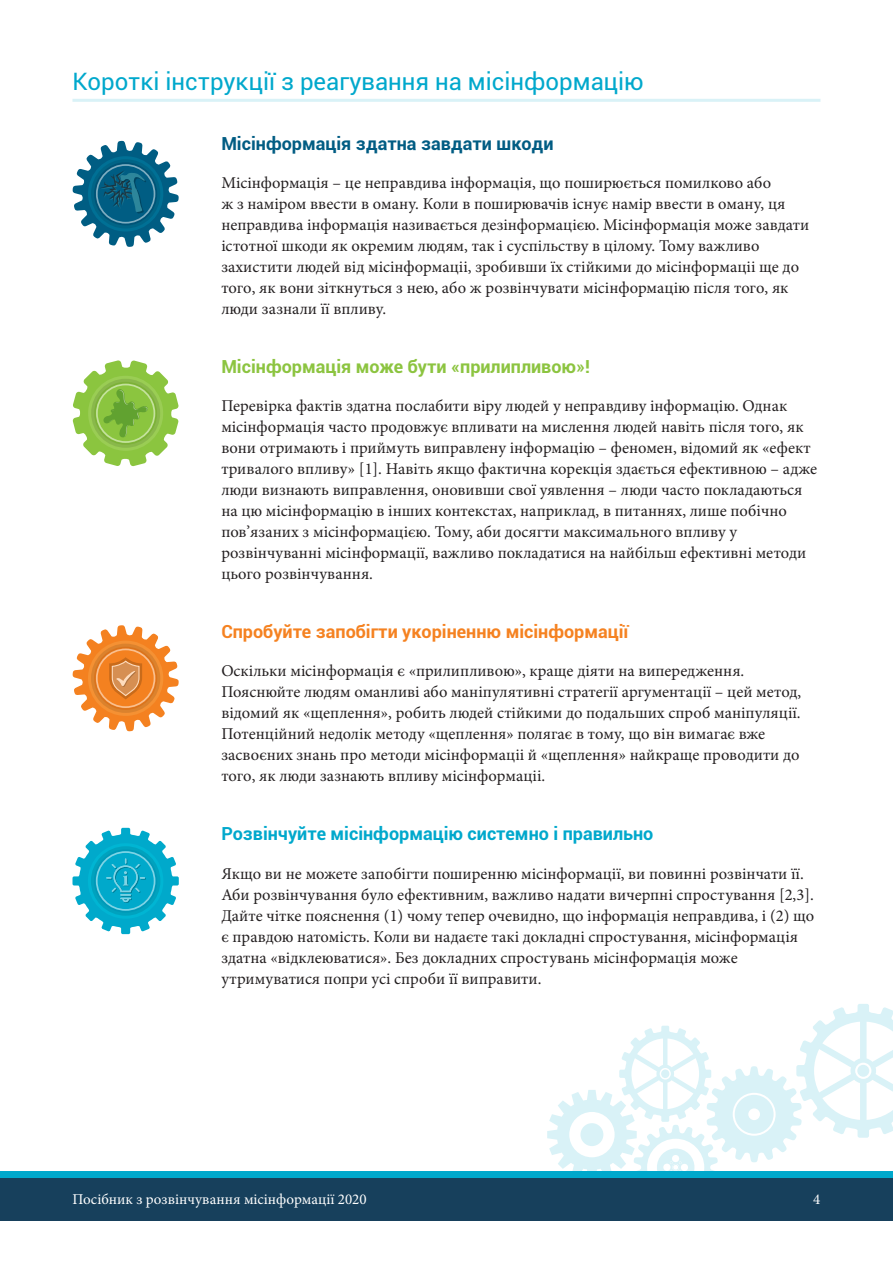
<style>
.page{position:relative;width:893px;height:1263px;background:#fff}
.page>*{position:absolute;margin:0;border:0;box-sizing:border-box;transform-origin:0 0}
.Heading_-_BrightBlue{font:24px "Roboto";color:#00a8cc}
.SubHeading_Orange{font:700 18px "Roboto";color:#00a8cc}
.SubHeading_Orange-2{font:700 18px "Roboto";color:#f58221}
.SubHeading_Orange-3{font:700 18px "Roboto";color:#8cc440}
.SubHeading_Orange-4{font:700 18px "Roboto";color:#015c83}
.Main_Paragraph{font:16.5px/21px "Minion Pro";color:#231f20}
.t1{font:15px "Minion Pro";color:#fff}
</style>
<div class="page">
<svg style="left:547px;top:1004px;width:346px;height:167px"></svg>
<div style="left:0;top:1178px;width:893px;height:42px;background:#17405c"></div>
<div style="left:0;top:1171px;width:893px;height:7px;background:#00a8cc"></div>
<hr style="left:72px;top:99px;width:748px;height:3px;background:#d9f2f7">
<svg style="left:72px;top:141px;width:107px;height:106px"></svg>
<svg style="left:72px;top:360px;width:107px;height:106px"></svg>
<svg style="left:72px;top:625px;width:107px;height:106px"></svg>
<svg style="left:72px;top:828px;width:107px;height:106px"></svg>
<p class="Heading_-_BrightBlue" style="left:72px;top:65px;width:573px">Короткі інструкції з реагування на місінформацію</p>
<p class="SubHeading_Orange-4" style="left:221px;top:130px;width:334px">Місінформація здатна завдати шкоди</p>
<p class="Main_Paragraph" style="left:221px;top:172px;width:589px">Місінформація – це неправдива інформація, що поширюється помилково або<br>ж з наміром ввести в оману. Коли в поширювачів існує намір ввести в оману, ця неправдива інформація називається дезінформацією. Місінформація може завдати істотної шкоди як окремим людям, так і суспільству в цілому. Тому важливо захистити людей від місінформаціі, зробивши їх стійкими до місінформаціі ще до того, як вони зіткнуться з нею, або ж розвінчувати місінформацію після того, як люди зазнали її впливу.</p>
<p class="SubHeading_Orange-3" style="left:221px;top:354px;width:370px">Місінформація може бути «прилипливою»!</p>
<p class="Main_Paragraph" style="left:221px;top:395px;width:597px">Перевірка фактів здатна послабити віру людей у неправдиву інформацію. Однак місінформація часто продовжує впливати на мислення людей навіть після того, як вони отримають і приймуть виправлену інформацію – феномен, відомий як «ефект тривалого впливу» [1]. Навіть якщо фактична корекція здається ефективною – адже люди визнають виправлення, оновивши свої уявлення – люди часто покладаються на цю місінформацію в інших контекстах, наприклад, в питаннях, лише побічно пов’язаних з місінформацією. Тому, аби досягти максимального впливу у розвінчуванні місінформації, важливо покладатися на найбільш ефективні методи цього розвінчування.</p>
<p class="SubHeading_Orange-2" style="left:221px;top:619px;width:409px">Спробуйте запобігти укоріненню місінформації</p>
<p class="Main_Paragraph" style="left:221px;top:660px;width:582px">Оскільки місінформація є «прилипливою», краще діяти на випередження.<br>Пояснюйте людям оманливі або маніпулятивні стратегії аргументації – цей метод, відомий як «щеплення», робить людей стійкими до подальших спроб маніпуляції.<br>Потенційний недолік методу «щеплення» полягає в тому, що він вимагає вже засвоєних знань про методи місінформаціі й «щеплення» найкраще проводити до того, як люди зазнають впливу місінформаціі.</p>
<p class="SubHeading_Orange" style="left:221px;top:821px;width:434px">Розвінчуйте місінформацію системно і правильно</p>
<p class="Main_Paragraph" style="left:221px;top:863px;width:594px">Якщо ви не можете запобігти поширенню місінформації, ви повинні розвінчати її.<br>Аби розвінчування було ефективним, важливо надати вичерпні спростування [2,3].<br>Дайте чітке пояснення (1) чому тепер очевидно, що інформація неправдива, і (2) що є правдою натомість. Коли ви надаєте такі докладні спростування, місінформація здатна «відклеюватися». Без докладних спростувань місінформація може утримуватися попри усі спроби її виправити.</p>
<p class="t1" style="left:72px;top:1189px;width:296px">Посібник з розвінчування місінформації 2020</p>
<p class="t1" style="left:813px;top:1189px;width:9px">4</p>
</div>
